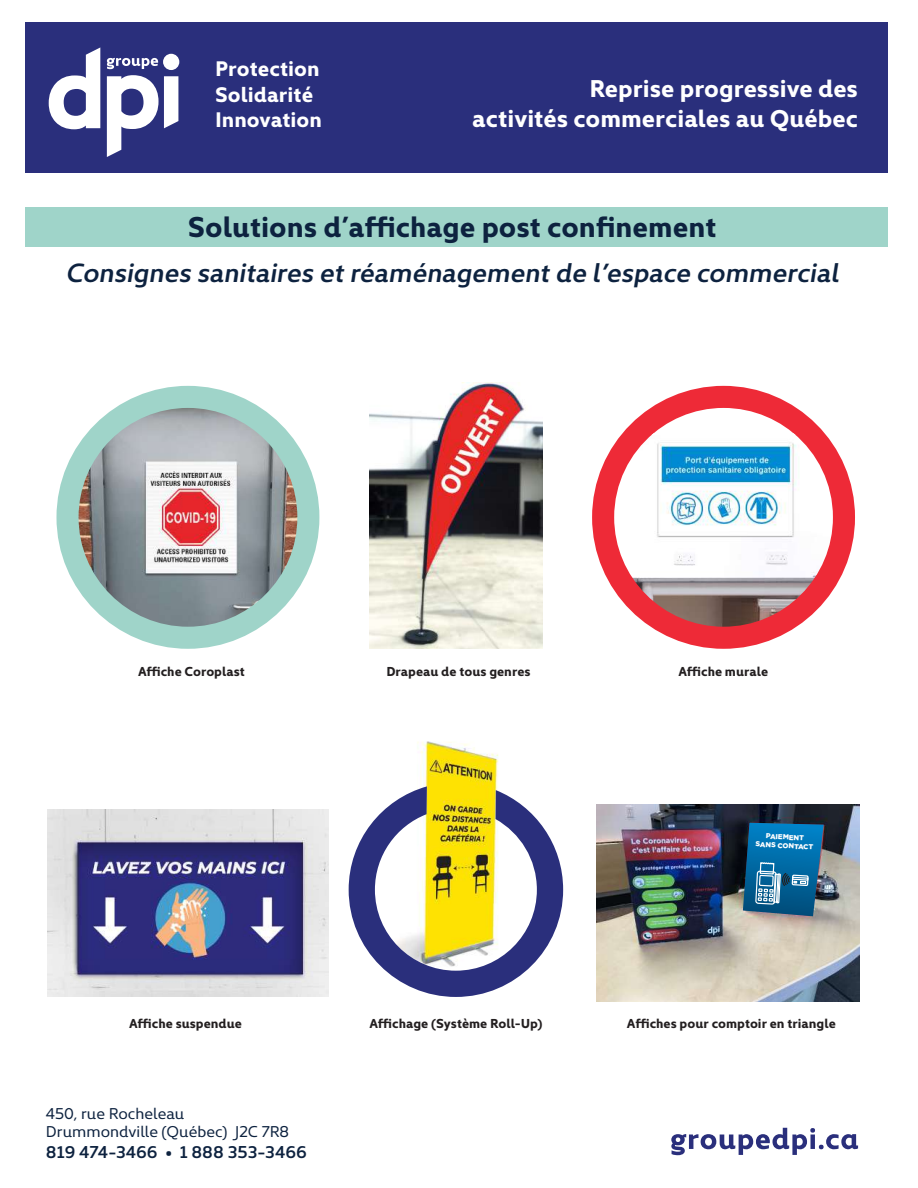
<style>
.page{position:relative;width:918px;height:1188px;background:#fff}
.page>*{position:absolute;margin:0;border:0;box-sizing:border-box;transform-origin:0 0}
.t1{font:700 28.95px "Kyrial Display Pro";color:#0d223f}
.t2{font:italic 600 26.55px "Kyrial Display Pro";color:#0d223f}
.t3{font:700 24.6px/29.4px "Kyrial Display Pro";color:#fff;text-align:right}
.t4{font:700 21.3px/25.5px "Kyrial Display Pro";color:#fff}
.t5{font:600 17.4px "Kyrial Display Pro";color:#0d223f}
.t6{font:15.75px/19px "Kyrial Display Pro";color:#0d223f}
.t7{font:700 13.2px "Kyrial Display Pro";color:#231f20}
.t8{font:900 7.05px/8.6px "Gotham";color:#fff;text-align:center}
</style>
<div class="page">
<img style="left:417px;top:741px;width:82px;height:45px">
<svg style="left:349px;top:786px;width:214px;height:211px"></svg>
<img style="left:47px;top:810px;width:281px;height:187px">
<svg style="left:56px;top:386px;width:263px;height:263px;fill:#9fd4c9"></svg>
<img style="left:79px;top:408px;width:218px;height:219px;border-radius:109px">
<svg style="left:592px;top:386px;width:263px;height:263px"></svg>
<img style="left:614px;top:435px;width:219px;height:192px">
<svg style="left:614px;top:408px;width:219px;height:27px"></svg>
<img style="left:596px;top:805px;width:263px;height:197px">
<div style="left:25px;top:207px;width:863px;height:40px;background:#9fd4c9"></div>
<svg style="left:671px;top:1128px;width:187px;height:27px"></svg>
<div style="left:25px;top:22px;width:863px;height:151px;background:#2a2f7c"></div>
<svg style="left:49px;top:47px;width:51px;height:82px"></svg>
<svg style="left:107px;top:58px;width:51px;height:11px"></svg>
<svg style="left:107px;top:75px;width:71px;height:82px"></svg>
<div style="left:163px;top:54px;width:16px;height:16px;background:#fff;border-radius:50%"></div>
<img style="left:369px;top:383px;width:173px;height:266px">
<img style="left:743px;top:819px;width:81px;height:108px">
<h3 class="t4" style="left:215px;top:55px;width:108px">Protection<br>Solidarité<br>Innovation</h3>
<h3 class="t3" style="left:472px;top:72px;width:387px">Reprise progressive des<br>activités commerciales au Québec</h3>
<h1 class="t1" style="left:188px;top:206px;width:530px">Solutions d’affichage post confinement</h1>
<h2 class="t2" style="left:66px;top:254px;width:774px">Consignes sanitaires et réaménagement de l’espace commercial</h2>
<p class="t7" style="left:386px;top:662px;width:146px">Drapeau de tous genres</p>
<p class="t7" style="left:138px;top:662px;width:108px">Affiche Coroplast</p>
<p class="t7" style="left:678px;top:662px;width:91px">Affiche murale</p>
<p class="t8" style="left:756px;top:831px;width:59px;rotate:3deg">PAIEMENT<br>SANS CONTACT</p>
<p class="t7" style="left:129px;top:1013px;width:114px">Affiche suspendue</p>
<p class="t7" style="left:369px;top:1013px;width:174px">Affichage (Système Roll-Up)</p>
<p class="t7" style="left:627px;top:1013px;width:210px">Affiches pour comptoir en triangle</p>
<p class="t6" style="left:46px;top:1103px;width:245px">450, rue Rocheleau<br>Drummondville (Québec) J2C 7R8</p>
<h3 class="t5" style="left:46px;top:1140px;width:262px">819 474-3466 • 1 888 353-3466</h3>
</div>
